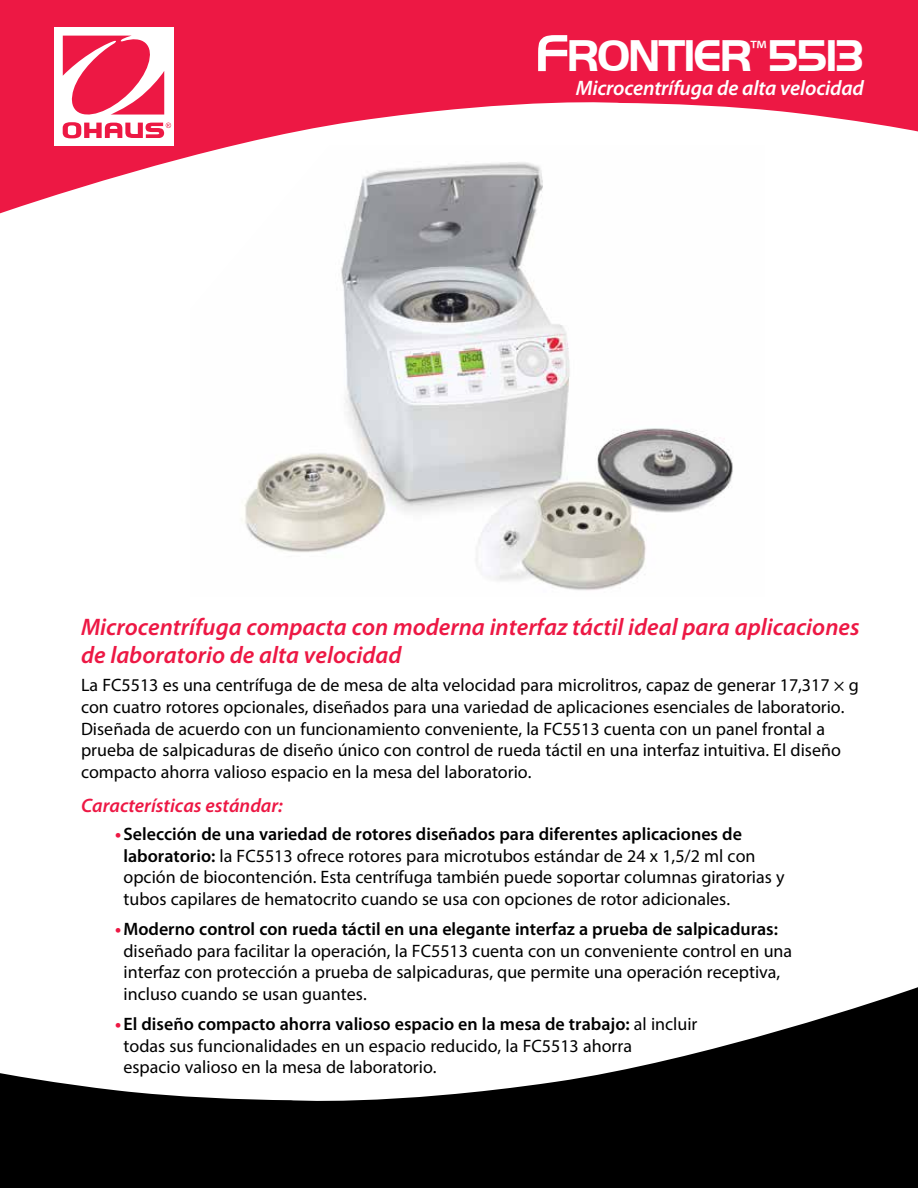
<style>
.page{position:relative;width:918px;height:1188px;background:#fff}
.page>*{position:absolute;margin:0;border:0;box-sizing:border-box;transform-origin:0 0}
.t1{font:700 45.9px "Handel Got D";letter-spacing:-.05em;color:#fff}
.t2{font:italic 600 24px/28.8px "Myriad Pro";color:#ed1844}
.t3{font:italic 600 21px "Myriad Pro";letter-spacing:-.01em;color:#fff}
.t4{font:italic 600 19.5px "Myriad Pro";color:#ed1844}
.t5{font:18px/21.6px "Myriad Pro";color:#000}
.s1{font-size:54px}
.s2{font-weight:700;color:#ed1844}
.s3{font-weight:600}
</style>
<div class="page">
<svg style="left:0;top:0;width:918px;height:214px;fill:#ed1844"></svg>
<div style="left:54px;top:27px;width:120px;height:119px;background:#fff"></div>
<svg style="left:63px;top:36px;width:108px;height:102px"></svg>
<svg style="left:0;top:987px;width:918px;height:201px;fill:#000"></svg>
<img style="left:190px;top:146px;width:575px;height:445px">
<h1 class="t1" style="left:535px;top:30px;width:331px"><span class="s1">F</span>RONTIER<sup>™</sup>5513</h1>
<p class="t3" style="left:576px;top:75px;width:290px">Microcentrífuga de alta velocidad</p>
<h2 class="t2" style="left:81px;top:612px;width:780px">Microcentrífuga compacta con moderna interfaz táctil ideal para aplicaciones de laboratorio de alta velocidad</h2>
<p class="t5" style="left:81px;top:674px;width:779px">La FC5513 es una centrífuga de de mesa de alta velocidad para microlitros, capaz de generar 17,317 × g con cuatro rotores opcionales, diseñados para una variedad de aplicaciones esenciales de laboratorio.<br>Diseñada de acuerdo con un funcionamiento conveniente, la FC5513 cuenta con un panel frontal a prueba de salpicaduras de diseño único con control de rueda táctil en una interfaz intuitiva. El diseño compacto ahorra valioso espacio en la mesa del laboratorio.</p>
<p class="t4" style="left:81px;top:793px;width:203px">Características estándar:</p>
<p class="t5" style="left:124px;top:823px;width:663px;text-indent:-8px"><span class="s2">•</span> <span class="s3">Selección de una variedad de rotores diseñados para diferentes aplicaciones de laboratorio:</span> la FC5513 ofrece rotores para microtubos estándar de 24 x 1,5/2 ml con opción de biocontención. Esta centrífuga también puede soportar columnas giratorias y tubos capilares de hematocrito cuando se usa con opciones de rotor adicionales.</p>
<p class="t5" style="left:124px;top:918px;width:670px;text-indent:-8px"><span class="s2">•</span><span class="s3">Moderno control con rueda táctil en una elegante interfaz a prueba de salpicaduras: </span>diseñado para facilitar la operación, la FC5513 cuenta con un conveniente control en una interfaz con protección a prueba de salpicaduras, que permite una operación receptiva, incluso cuando se usan guantes.</p>
<p class="t5" style="left:124px;top:1013px;width:576px;text-indent:-8px"><span class="s2">•</span> <span class="s3">El diseño compacto ahorra valioso espacio en la mesa de trabajo:</span> al incluir todas sus funcionalidades en un espacio reducido, la FC5513 ahorra<br>espacio valioso en la mesa de laboratorio.</p>
</div>
